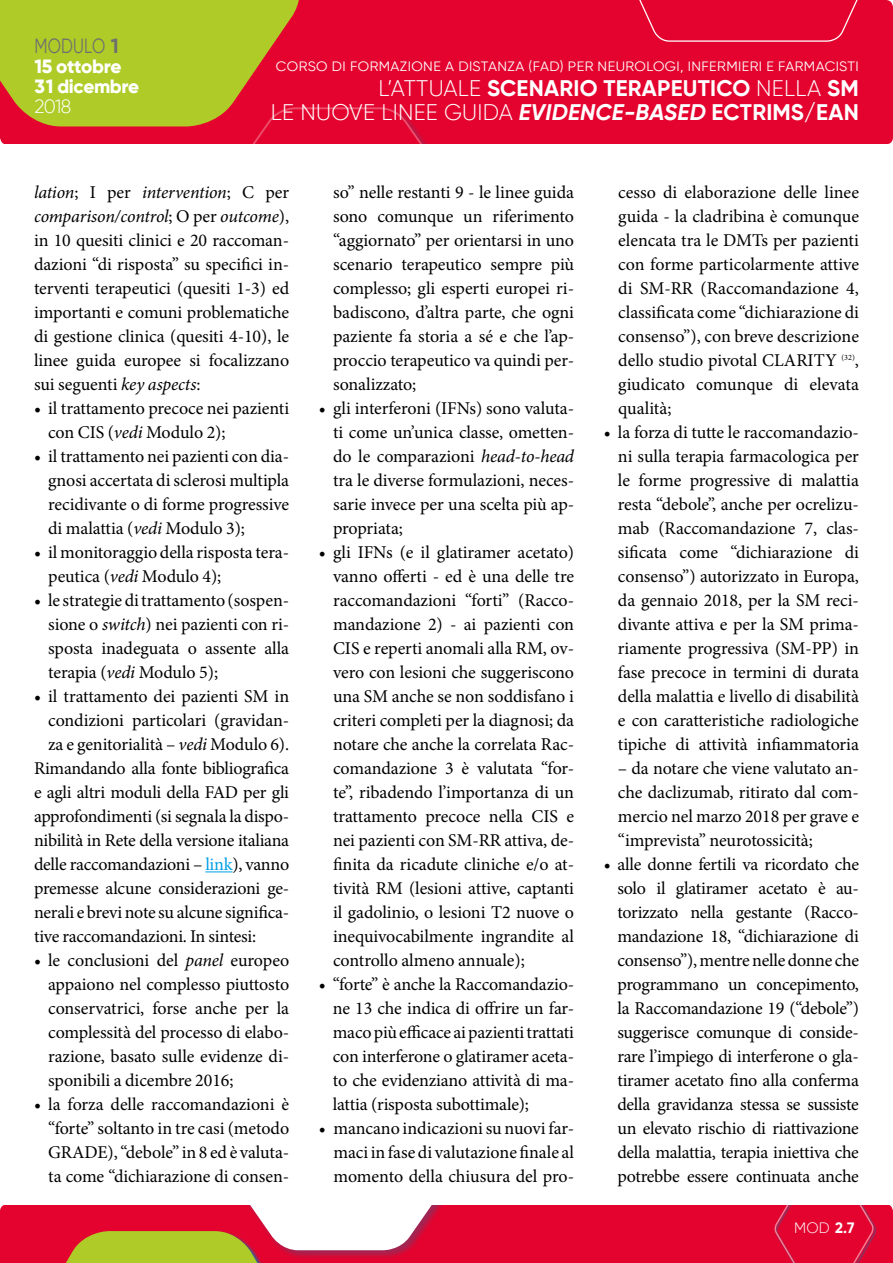
<style>
.page{position:relative;width:893px;height:1263px;background:#fff}
.page>*{position:absolute;margin:0;border:0;box-sizing:border-box;transform-origin:0 0}
.t1{font:700 22.5px/24px "Gilroy";letter-spacing:.01em;color:#fff;text-align:right}
.t2{font:20.4px "Gilroy";letter-spacing:.01em;color:#706f6f;scale:.8 1}
.t3{font:800 19.05px/19.8px "Gilroy";letter-spacing:-.02em;color:#fff}
.t4{font:300 19.05px "Gilroy";color:#fff}
.t5{font:18px/24px "Minion Pro";letter-spacing:-.01em;color:#000;text-align:justify}
.t6{font:300 15px "Gilroy";color:#fff}
.t7{font:13.5px "Gilroy";letter-spacing:.03em;color:#fff;scale:1.05 1}
.s1{font-weight:700}
.s2{font-weight:300}
.s3{font-style:italic}
.s4{color:#009fe3}
</style>
<div class="page">
<div style="left:0;top:0;width:893px;height:145px;background:#e4032e;border-radius:7px"></div>
<svg style="left:639px;top:0;width:254px;height:42px"></svg>
<div style="left:0;top:1205px;width:893px;height:58px;background:#e4032e"></div>
<svg style="left:0;top:0;width:455px;height:145px"></svg>
<svg style="left:7px;top:1205px;width:451px;height:58px"></svg>
<svg style="left:874px;top:1205px;width:3px;height:58px"></svg>
<svg style="left:774px;top:1205px;width:100px;height:58px;background:#e10832"></svg>
<svg style="left:205px;top:871px;width:27px;height:1px"></svg>
<p class="t2" style="left:34px;top:34px;width:107px">MODULO <span class="s1">1</span></p>
<p class="t3" style="left:34px;top:57px;width:106px">15 ottobre<br>31 dicembre</p>
<p class="t4" style="left:34px;top:95px;width:38px">2018</p>
<p class="t7" style="left:276px;top:58px;width:557px">CORSO DI FORMAZIONE A DISTANZA (FAD) PER NEUROLOGI, INFERMIERI E FARMACISTI</p>
<p class="t1" style="left:271px;top:76px;width:589px"><span class="s2">L’ATTUALE</span> SCENARIO TERAPEUTICO <span class="s2">NELLA</span> SM<br><span class="s2">LE NUOVE LINEE GUIDA</span> <span class="s3">EVIDENCE-BASED</span> ECTRIMS/EAN</p>
<p class="t5" style="left:34px;top:180px;width:257px"><span class="s3">lation</span>; I per <span class="s3">intervention</span>; C per <span class="s3">comparison/control</span>; O per <span class="s3">outcome</span>), in 10 quesiti clinici e 20 raccoman&shy;dazioni “di risposta” su specifici in&shy;terventi terapeutici (quesiti 1-3) ed importanti e comuni problematiche di gestione clinica (quesiti 4-10), le linee guida europee si focalizzano sui seguenti <span class="s3">key aspects</span>:</p>
<p class="t5" style="left:48px;top:396px;width:243px;text-indent:-14px">• il trattamento precoce nei pazienti con CIS (<span class="s3">vedi</span> Modulo 2);</p>
<p class="t5" style="left:48px;top:444px;width:243px;text-indent:-14px">• il trattamento nei pazienti con dia&shy;gnosi accertata di sclerosi multipla recidivante o di forme progressive di malattia (<span class="s3">vedi</span> Modulo 3);</p>
<p class="t5" style="left:48px;top:540px;width:243px;text-indent:-14px">• il monitoraggio della risposta tera&shy;peutica (<span class="s3">vedi</span> Modulo 4);</p>
<p class="t5" style="left:48px;top:588px;width:243px;text-indent:-14px">• le strategie di trattamento (sospen&shy;sione o <span class="s3">switch</span>) nei pazienti con ri&shy;sposta inadeguata o assente alla terapia (<span class="s3">vedi</span> Modulo 5);</p>
<p class="t5" style="left:34px;top:684px;width:257px">• il trattamento dei pazienti SM in</p>
<p class="t5" style="left:48px;top:708px;width:243px">condizioni particolari (gravidan-</p>
<p class="t5" style="left:48px;top:732px;width:243px">za e genitorialità – <span class="s3">vedi</span> Modulo 6).</p>
<p class="t5" style="left:34px;top:756px;width:257px">Rimandando alla fonte bibliografica</p>
<p class="t5" style="left:34px;top:780px;width:257px">e agli altri moduli della FAD per gli</p>
<p class="t5" style="left:34px;top:804px;width:257px">approfondimenti (si segnala la dispo-</p>
<p class="t5" style="left:34px;top:828px;width:257px">nibilità in Rete della versione italiana</p>
<p class="t5" style="left:34px;top:852px;width:257px">delle raccomandazioni – <span class="s4">link</span>), vanno</p>
<p class="t5" style="left:34px;top:876px;width:257px">premesse alcune considerazioni ge-</p>
<p class="t5" style="left:34px;top:900px;width:257px">nerali e brevi note su alcune significa-</p>
<p class="t5" style="left:34px;top:924px;width:224px">tive raccomandazioni. In sintesi:</p>
<p class="t5" style="left:48px;top:948px;width:243px;text-indent:-14px">• le conclusioni del <span class="s3">panel</span> europeo appaiono nel complesso piuttosto conservatrici, forse anche per la complessità del processo di elabo&shy;razione, basato sulle evidenze di&shy;sponibili a dicembre 2016;</p>
<p class="t5" style="left:48px;top:1092px;width:243px;text-indent:-14px">• la forza delle raccomandazioni è “forte” soltanto in tre casi (metodo GRADE), “debole” in 8 ed è valuta&shy;ta come “dichiarazione di consen-</p>
<p class="t5" style="left:333px;top:180px;width:243px">so” nelle restanti 9 - le linee guida sono comunque un riferimento “aggiornato” per orientarsi in uno scenario terapeutico sempre più complesso; gli esperti europei ri&shy;badiscono, d’altra parte, che ogni paziente fa storia a sé e che l’ap&shy;proccio terapeutico va quindi per&shy;sonalizzato;</p>
<p class="t5" style="left:333px;top:396px;width:243px;text-indent:-14px">• gli interferoni (IFNs) sono valuta&shy;ti come un’unica classe, ometten&shy;do le comparazioni <span class="s3">head-to-head </span>tra le diverse formulazioni, neces&shy;sarie invece per una scelta più ap&shy;propriata;</p>
<p class="t5" style="left:333px;top:540px;width:243px;text-indent:-14px">• gli IFNs (e il glatiramer acetato) vanno offerti - ed è una delle tre raccomandazioni “forti” (Racco&shy;mandazione 2) - ai pazienti con CIS e reperti anomali alla RM, ov&shy;vero con lesioni che suggeriscono una SM anche se non soddisfano i criteri completi per la diagnosi; da notare che anche la correlata Rac&shy;comandazione 3 è valutata “for&shy;te”, ribadendo l’importanza di un trattamento precoce nella CIS e nei pazienti con SM-RR attiva, de&shy;finita da ricadute cliniche e/o at&shy;tività RM (lesioni attive, captanti il gadolinio, o lesioni T2 nuove o inequivocabilmente ingrandite al controllo almeno annuale);</p>
<p class="t5" style="left:333px;top:972px;width:243px;text-indent:-14px">• “forte” è anche la Raccomandazio&shy;ne 13 che indica di offrire un far&shy;maco più efficace ai pazienti trattati con interferone o glatiramer aceta&shy;to che evidenziano attività di ma&shy;lattia (risposta subottimale);</p>
<p class="t5" style="left:333px;top:1116px;width:242px;text-indent:-14px">• mancano indicazioni su nuovi far&shy;maci in fase di valutazione finale al momento della chiusura del pro-</p>
<p class="t5" style="left:618px;top:180px;width:242px">cesso di elaborazione delle linee guida - la cladribina è comunque elencata tra le DMTs per pazienti con forme particolarmente attive di SM-RR (Raccomandazione 4, classificata come “dichiarazione di consenso”), con breve descrizione dello studio pivotal CLARITY <sup>(32)</sup>, giudicato comunque di elevata qualità;</p>
<p class="t5" style="left:618px;top:420px;width:243px;text-indent:-14px">• la forza di tutte le raccomandazio&shy;ni sulla terapia farmacologica per le forme progressive di malattia resta “debole”, anche per ocrelizu&shy;mab (Raccomandazione 7, clas&shy;sificata come “dichiarazione di consenso”) autorizzato in Europa, da gennaio 2018, per la SM reci&shy;divante attiva e per la SM prima&shy;riamente progressiva (SM-PP) in fase precoce in termini di durata della malattia e livello di disabilità e con caratteristiche radiologiche tipiche di attività infiammatoria</p>
<p class="t5" style="left:618px;top:756px;width:243px">– da notare che viene valutato an&shy;che daclizumab, ritirato dal com&shy;mercio nel marzo 2018 per grave e “imprevista” neurotossicità;</p>
<p class="t5" style="left:617px;top:852px;width:243px;text-indent:-14px">• alle donne fertili va ricordato che solo il glatiramer acetato è au&shy;torizzato nella gestante (Racco&shy;mandazione 18, “dichiarazione di consenso”), mentre nelle donne che programmano un concepimento, la Raccomandazione 19 (“debole”) suggerisce comunque di conside&shy;rare l’impiego di interferone o gla&shy;tiramer acetato fino alla conferma della gravidanza stessa se sussiste un elevato rischio di riattivazione della malattia, terapia iniettiva che potrebbe essere continuata anche</p>
<p class="t6" style="left:794px;top:1219px;width:62px">MOD <span class="s1">2.7</span></p>
</div>
